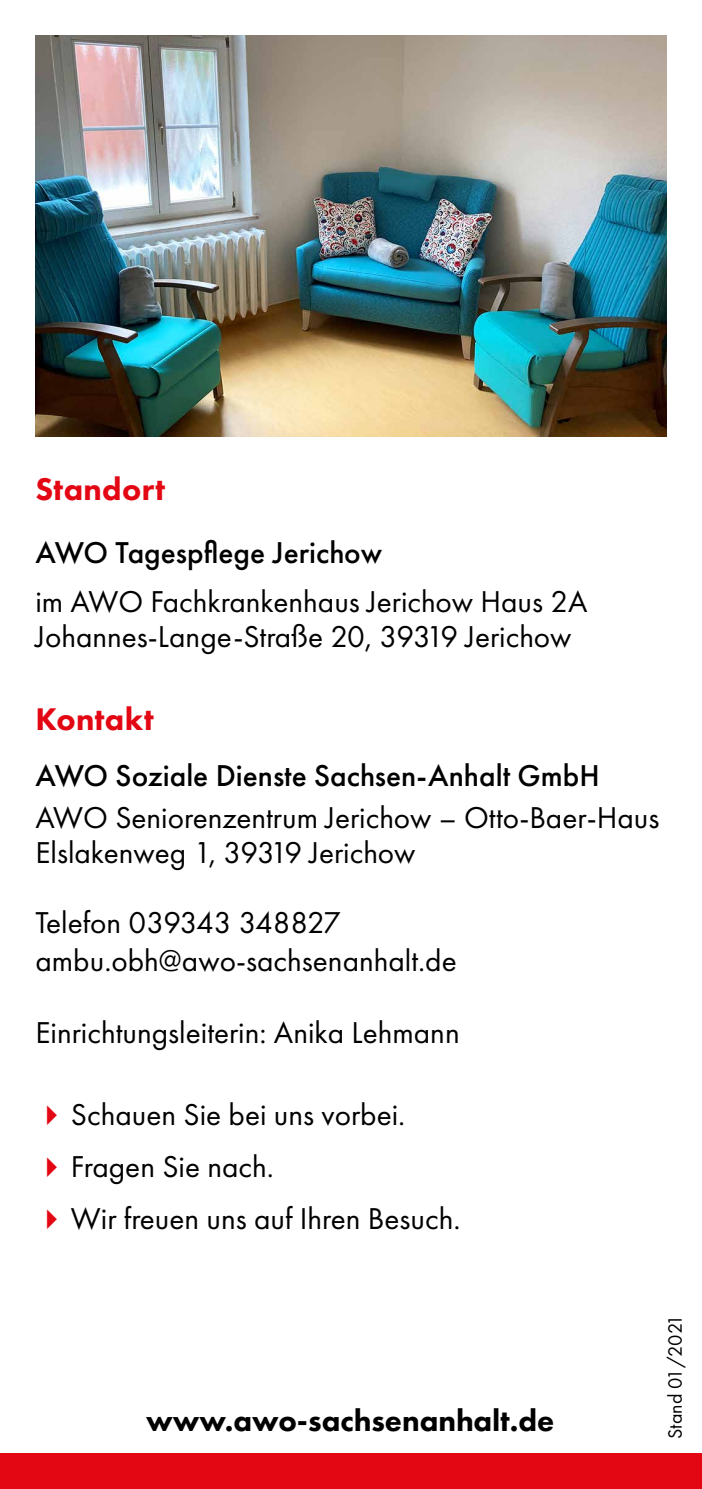
<style>
.page{position:relative;width:702px;height:1489px;background:#fff}
.page>*{position:absolute;margin:0;border:0;box-sizing:border-box;transform-origin:0 0}
.t1{font:800 32.5px "Futura PT";letter-spacing:.01em;color:#e30613}
.t2{font:31.25px/35px "Futura PT";color:#000}
.t3{font:500 31.25px "Futura PT";color:#000}
.t4{font:800 31.25px "Futura PT";color:#000}
.t5{font:20px "Futura PT";color:#000}
</style>
<div class="page">
<img style="left:35px;top:35px;width:631px;height:401px">
<div style="left:0;top:1453px;width:702px;height:35px;background:#e30613"></div>
<p class="t1" style="left:35px;top:468px;width:131px">Standort</p>
<p class="t3" style="left:35px;top:534px;width:348px">AWO Tagespflege Jerichow</p>
<p class="t2" style="left:35px;top:584px;width:553px">im AWO Fachkrankenhaus Jerichow Haus 2A<br>Johannes-Lange-Straße 20, 39319 Jerichow</p>
<p class="t1" style="left:35px;top:698px;width:120px">Kontakt</p>
<p class="t3" style="left:35px;top:756px;width:565px">AWO Soziale Dienste Sachsen-Anhalt GmbH</p>
<p class="t2" style="left:35px;top:799px;width:625px">AWO Seniorenzentrum Jerichow – Otto-Baer-Haus<br>Elslakenweg 1, 39319 Jerichow</p>
<p class="t2" style="left:35px;top:903px;width:423px;line-height:37.5px">Telefon 039343 348827 ambu.obh@awo-sachsenanhalt.de</p>
<p class="t2" style="left:35px;top:1014px;width:426px">Einrichtungsleiterin: Anika Lehmann</p>
<p class="t2" style="left:71px;top:1088px;width:391px;line-height:51.8px">Schauen Sie bei uns vorbei.<br>Fragen Sie nach.<br>Wir freuen uns auf Ihren Besuch.</p>
<p class="t4" style="left:146px;top:1400px;width:409px">www.awo-sachsenanhalt.de</p>
<p class="t5" style="left:663px;top:1438px;width:126px;rotate:-90deg">Stand 01/2021</p>
</div>
